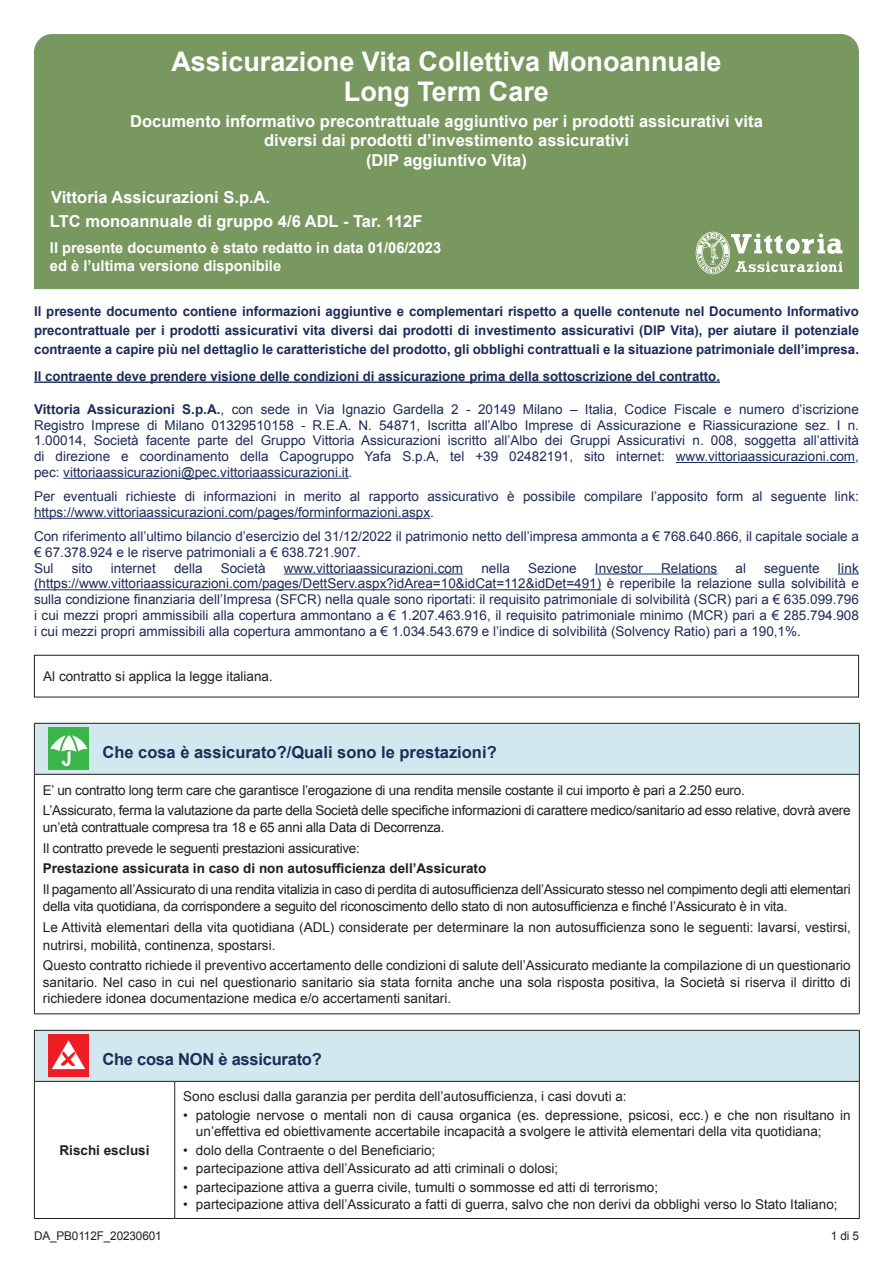
<style>
.page{position:relative;width:893px;height:1263px;background:#fff}
.page>*{position:absolute;margin:0;border:0;box-sizing:border-box;transform-origin:0 0}
.t1{font:700 27px/30px "Arial";color:#fff;text-align:center}
.t2{font:700 16.5px/19.5px "Arial";color:#fff;text-align:center}
.t3{font:700 16.5px "Arial";color:#1c2c59}
.t4{font:700 15px/18px "Arial";color:#fff}
.t5{font:13.5px/15.8px "Arial";color:#1c2c59;text-align:justify}
.t6{font:13.5px/16.5px "Arial";color:#231f20}
.t7{font:13.5px/20.7px "Arial";letter-spacing:-.02em;color:#231f20}
.t8{font:700 13.5px/18.8px "Arial";color:#1c2c59;text-align:justify}
.t9{font:700 13.5px "Arial";color:#231f20}
.t10{font:12px "Arial";letter-spacing:-.01em;color:#231f20}
.s1{font-weight:700}
</style>
<div class="page">
<div style="left:34px;top:723px;width:825px;height:51px;background:#d0e8ee"></div>
<hr style="left:34px;top:723px;width:826px;height:1px;background:#231f20">
<hr style="left:34px;top:724px;width:1px;height:50px;background:#231f20">
<hr style="left:859px;top:724px;width:1px;height:50px;background:#231f20">
<hr style="left:34px;top:774px;width:826px;height:1px;background:#231f20">
<hr style="left:34px;top:775px;width:1px;height:238px;background:#231f20">
<hr style="left:859px;top:775px;width:1px;height:238px;background:#231f20">
<hr style="left:34px;top:1013px;width:826px;height:1px;background:#231f20">
<div style="left:48px;top:727px;width:41px;height:43px;background:#3ab54a"></div>
<svg style="left:50px;top:731px;width:38px;height:35px"></svg>
<div style="left:34px;top:1030px;width:825px;height:51px;background:#d0e8ee"></div>
<hr style="left:34px;top:1030px;width:141px;height:1px;background:#231f20">
<hr style="left:34px;top:1031px;width:1px;height:50px;background:#231f20">
<hr style="left:175px;top:1030px;width:685px;height:1px;background:#231f20">
<hr style="left:859px;top:1031px;width:1px;height:50px;background:#231f20">
<hr style="left:34px;top:1081px;width:141px;height:1px;background:#231f20">
<hr style="left:34px;top:1082px;width:1px;height:136px;background:#231f20">
<hr style="left:175px;top:1081px;width:685px;height:1px;background:#231f20">
<hr style="left:174px;top:1082px;width:1px;height:136px;background:#231f20">
<hr style="left:859px;top:1082px;width:1px;height:136px;background:#231f20">
<hr style="left:34px;top:1218px;width:141px;height:1px;background:#231f20">
<hr style="left:175px;top:1218px;width:685px;height:1px;background:#231f20">
<div style="left:48px;top:1034px;width:41px;height:43px;background:#ee1d23"></div>
<svg style="left:52px;top:1040px;width:33px;height:29px"></svg>
<div style="left:34px;top:655px;width:825px;height:42px;border:1px solid #231f20"></div>
<hr style="left:34px;top:381px;width:686px;height:2px;background:#1c2c59">
<div style="left:34px;top:34px;width:825px;height:255px;background:#789860"></div>
<svg style="left:696px;top:232px;width:146px;height:42px"></svg>
<hr style="left:676px;top:462px;width:179px;height:1px;background:#1c2c59">
<hr style="left:63px;top:478px;width:286px;height:1px;background:#1c2c59">
<hr style="left:34px;top:518px;width:396px;height:1px;background:#1c2c59">
<hr style="left:284px;top:573px;width:179px;height:1px;background:#1c2c59">
<hr style="left:595px;top:573px;width:122px;height:1px;background:#1c2c59">
<svg style="left:838px;top:573px;width:21px;height:1px"></svg>
<hr style="left:34px;top:589px;width:567px;height:1px;background:#1c2c59">
<h1 class="t1" style="left:171px;top:47px;width:552px">Assicurazione Vita Collettiva Monoannuale<br>Long Term Care</h1>
<p class="t2" style="left:130px;top:112px;width:634px">Documento informativo precontrattuale aggiuntivo per i prodotti assicurativi vita diversi dai prodotti d’investimento assicurativi<br>(DIP aggiuntivo Vita)</p>
<p class="t2" style="left:50px;top:186px;width:374px;line-height:23.4px;text-align:left">Vittoria Assicurazioni S.p.A.<br>LTC monoannuale di gruppo 4/6 ADL - Tar. 112F</p>
<p class="t4" style="left:50px;top:240px;width:393px">Il presente documento è stato redatto in data 01/06/2023 ed è l’ultima versione disponibile</p>
<p class="t8" style="left:34px;top:302px;width:826px">Il presente documento contiene informazioni aggiuntive e complementari rispetto a quelle contenute nel Documento Informativo precontrattuale per i prodotti assicurativi vita diversi dai prodotti di investimento assicurativi (DIP Vita), per aiutare il potenziale contraente a capire più nel dettaglio le caratteristiche del prodotto, gli obblighi contrattuali e la situazione patrimoniale dell’impresa.</p>
<p class="t8" style="left:34px;top:367px;width:687px">Il contraente deve prendere visione delle condizioni di assicurazione prima della sottoscrizione del contratto.</p>
<p class="t5" style="left:34px;top:401px;width:826px"><span class="s1">Vittoria Assicurazioni S.p.A.</span>, con sede in Via Ignazio Gardella 2 - 20149 Milano – Italia, Codice Fiscale e numero d’iscrizione Registro Imprese di Milano 01329510158 - R.E.A. N. 54871, Iscritta all’Albo Imprese di Assicurazione e Riassicurazione sez. I n.<br>1.00014, Società facente parte del Gruppo Vittoria Assicurazioni iscritto all’Albo dei Gruppi Assicurativi n. 008, soggetta all’attività di direzione e coordinamento della Capogruppo Yafa S.p.A, tel +39 02482191, sito internet: www.vittoriaassicurazioni.com, pec: vittoriaassicurazioni@pec.vittoriaassicurazioni.it.</p>
<p class="t5" style="left:34px;top:489px;width:826px">Per eventuali richieste di informazioni in merito al rapporto assicurativo è possibile compilare l’apposito form al seguente link: https://www.vittoriaassicurazioni.com/pages/forminformazioni.aspx.</p>
<p class="t5" style="left:34px;top:529px;width:826px;text-align:left">Con riferimento all’ultimo bilancio d’esercizio del 31/12/2022 il patrimonio netto dell’impresa ammonta a € 768.640.866, il capitale sociale a € 67.378.924 e le riserve patrimoniali a € 638.721.907.<br>Sul</p>
<p class="t5" style="left:72px;top:560px;width:23px">sito</p>
<p class="t5" style="left:111px;top:560px;width:47px">internet</p>
<p class="t5" style="left:174px;top:560px;width:30px">della</p>
<p class="t5" style="left:221px;top:560px;width:47px">Società</p>
<p class="t5" style="left:284px;top:560px;width:181px">www.vittoriaassicurazioni.com</p>
<p class="t5" style="left:481px;top:560px;width:30px">nella</p>
<p class="t5" style="left:528px;top:560px;width:50px">Sezione</p>
<p class="t5" style="left:595px;top:560px;width:50px">Investor</p>
<p class="t5" style="left:661px;top:560px;width:58px">Relations</p>
<p class="t5" style="left:736px;top:560px;width:12px">al</p>
<p class="t5" style="left:764px;top:560px;width:57px">seguente</p>
<p class="t5" style="left:34px;top:560px;width:826px;text-indent:804px">link (https://www.vittoriaassicurazioni.com/pages/DettServ.aspx?idArea=10&amp;idCat=112&amp;idDet=491) è reperibile la relazione sulla solvibilità e sulla condizione finanziaria dell’Impresa (SFCR) nella quale sono riportati: il requisito patrimoniale di solvibilità (SCR) pari a € 635.099.796 i cui mezzi propri ammissibili alla copertura ammontano a € 1.207.463.916, il requisito patrimoniale minimo (MCR) pari a € 285.794.908 i cui mezzi propri ammissibili alla copertura ammontano a € 1.034.543.679 e l’indice di solvibilità (Solvency Ratio) pari a 190,1%.</p>
<p class="t6" style="left:43px;top:668px;width:231px">Al contratto si applica la legge italiana.</p>
<p class="t3" style="left:102px;top:741px;width:396px">Che cosa è assicurato?/Quali sono le prestazioni?</p>
<p class="t7" style="left:43px;top:780px;width:809px">E’ un contratto long term care che garantisce l’erogazione di una rendita mensile costante il cui importo è pari a 2.250 euro.<br>L’Assicurato, ferma la valutazione da parte della Società delle specifiche informazioni di carattere medico/sanitario ad esso relative, dovrà avere</p>
<p class="t7" style="left:43px;top:817px;width:403px">un’età contrattuale compresa tra 18 e 65 anni alla Data di Decorrenza.<br>Il contratto prevede le seguenti prestazioni assicurative:</p>
<p class="t9" style="left:43px;top:860px;width:445px">Prestazione assicurata in caso di non autosufficienza dell’Assicurato</p>
<p class="t7" style="left:43px;top:881px;width:809px;line-height:16.5px">Il pagamento all’Assicurato di una rendita vitalizia in caso di perdita di autosufficienza dell’Assicurato stesso nel compimento degli atti elementari della vita quotidiana, da corrispondere a seguito del riconoscimento dello stato di non autosufficienza e finché l’Assicurato è in vita.</p>
<p class="t6" style="left:43px;top:919px;width:809px;line-height:17.2px">Le Attività elementari della vita quotidiana (ADL) considerate per determinare la non autosufficienza sono le seguenti: lavarsi, vestirsi, nutrirsi, mobilità, continenza, spostarsi.</p>
<p class="t6" style="left:43px;top:957px;width:809px;text-align:justify">Questo contratto richiede il preventivo accertamento delle condizioni di salute dell’Assicurato mediante la compilazione di un questionario sanitario. Nel caso in cui nel questionario sanitario sia stata fornita anche una sola risposta positiva, la Società si riserva il diritto di richiedere idonea documentazione medica e/o accertamenti sanitari.</p>
<p class="t3" style="left:102px;top:1048px;width:221px">Che cosa NON è assicurato?</p>
<p class="t9" style="left:60px;top:1141px;width:92px">Rischi esclusi</p>
<p class="t6" style="left:183px;top:1088px;width:445px">Sono esclusi dalla garanzia per perdita dell’autosufficienza, i casi dovuti a:</p>
<p class="t6" style="left:196px;top:1107px;width:656px;text-indent:-13px">• patologie nervose o mentali non di causa organica (es. depressione, psicosi, ecc.) e che non risultano in un’effettiva ed obiettivamente accertabile incapacità a svolgere le attività elementari della vita quotidiana;</p>
<p class="t6" style="left:183px;top:1142px;width:254px">• dolo della Contraente o del Beneficiario;</p>
<p class="t6" style="left:183px;top:1160px;width:377px">• partecipazione attiva dell’Assicurato ad atti criminali o dolosi;</p>
<p class="t6" style="left:183px;top:1179px;width:476px">• partecipazione attiva a guerra civile, tumulti o sommosse ed atti di terrorismo;</p>
<p class="t6" style="left:183px;top:1196px;width:656px">• partecipazione attiva dell’Assicurato a fatti di guerra, salvo che non derivi da obblighi verso lo Stato Italiano;</p>
<p class="t10" style="left:34px;top:1228px;width:129px">DA_PB0112F_20230601</p>
<p class="t10" style="left:831px;top:1228px;width:30px">1 di 5</p>
</div>
